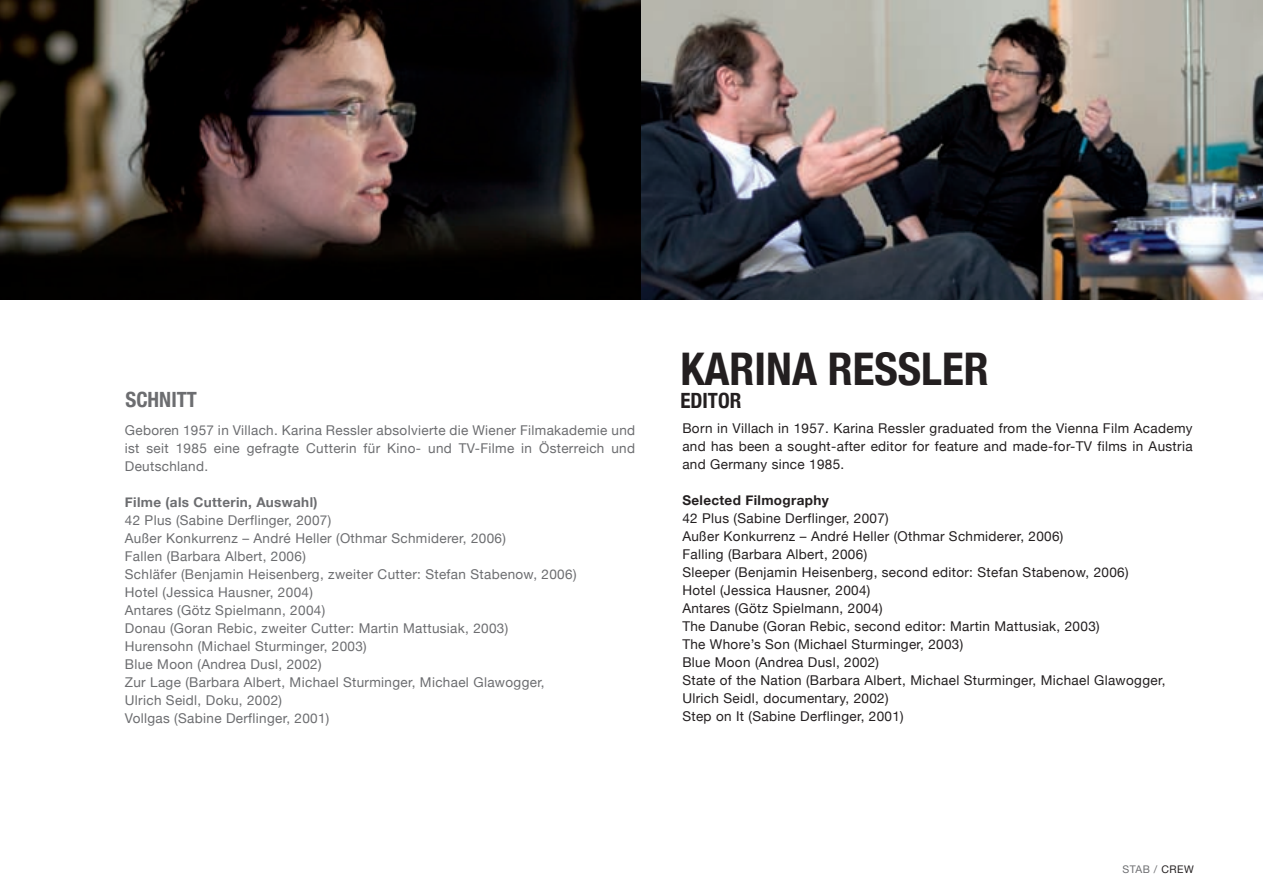
<style>
.page{position:relative;width:1263px;height:893px;background:#fff}
.page>*{position:absolute;margin:0;border:0;box-sizing:border-box;transform-origin:0 0}
.t1{font:700 condensed 45px "Helvetica Neue";color:#231f20}
.t2{font:700 condensed 21px "Helvetica Neue";color:#6c6d70}
.t3{font:700 condensed 21px "Helvetica Neue";color:#231f20}
.t4{font:13.5px/18px "Helvetica Neue";letter-spacing:.025em;color:#231f20;text-align:justify}
.t5{font:13.5px/18px "Helvetica Neue";letter-spacing:.025em;color:#6c6d70;text-align:justify}
.t6{font:700 13.5px "Helvetica Neue";letter-spacing:.025em;color:#6c6d70}
.t7{font:700 13.5px "Helvetica Neue";letter-spacing:.025em;color:#231f20}
.t8{font:10.5px "Helvetica Neue";letter-spacing:.05em;color:#6c6d70}
.s1{color:#231f20}
</style>
<div class="page">
<img style="left:640px;top:0;width:623px;height:300px">
<img style="left:0;top:0;width:640px;height:300px">
<h2 class="t2" style="left:125px;top:387px;width:73px">SCHNITT</h2>
<p class="t5" style="left:125px;top:421px;width:512px">Geboren 1957 in Villach. Karina Ressler absolvierte die Wiener Filmakademie und ist seit 1985 eine gefragte Cutterin für Kino- und TV-Filme in Österreich und Deutschland.</p>
<p class="t6" style="left:125px;top:494px;width:194px">Filme (als Cutterin, Auswahl)</p>
<p class="t5" style="left:125px;top:511px;width:453px;text-align:left">42 Plus (Sabine Derflinger, 2007)<br>Außer Konkurrenz – André Heller (Othmar Schmiderer, 2006)<br>Fallen (Barbara Albert, 2006)<br>Schläfer (Benjamin Heisenberg, zweiter Cutter: Stefan Stabenow, 2006)<br>Hotel (Jessica Hausner, 2004)<br>Antares (Götz Spielmann, 2004)<br>Donau (Goran Rebic, zweiter Cutter: Martin Mattusiak, 2003)<br>Hurensohn (Michael Sturminger, 2003)<br>Blue Moon (Andrea Dusl, 2002)<br>Zur Lage (Barbara Albert, Michael Sturminger, Michael Glawogger, Ulrich Seidl, Doku, 2002)<br>Vollgas (Sabine Derflinger, 2001)</p>
<h1 class="t1" style="left:680px;top:342px;width:310px">KARINA RESSLER</h1>
<h2 class="t3" style="left:680px;top:388px;width:63px">EDITOR</h2>
<p class="t4" style="left:682px;top:419px;width:512px">Born in Villach in 1957. Karina Ressler graduated from the Vienna Film Academy and has been a sought-after editor for feature and made-for-TV films in Austria and Germany since 1985.</p>
<p class="t7" style="left:682px;top:492px;width:148px">Selected Filmography</p>
<p class="t4" style="left:682px;top:509px;width:485px;text-align:left">42 Plus (Sabine Derflinger, 2007)<br>Außer Konkurrenz – André Heller (Othmar Schmiderer, 2006)<br>Falling (Barbara Albert, 2006)<br>Sleeper (Benjamin Heisenberg, second editor: Stefan Stabenow, 2006)<br>Hotel (Jessica Hausner, 2004)<br>Antares (Götz Spielmann, 2004)<br>The Danube (Goran Rebic, second editor: Martin Mattusiak, 2003)<br>The Whore’s Son (Michael Sturminger, 2003)<br>Blue Moon (Andrea Dusl, 2002)<br>State of the Nation (Barbara Albert, Michael Sturminger, Michael Glawogger, Ulrich Seidl, documentary, 2002)<br>Step on It (Sabine Derflinger, 2001)</p>
<p class="t8" style="left:1122px;top:863px;width:73px">STAB / <span class="s1">CREW</span></p>
</div>
